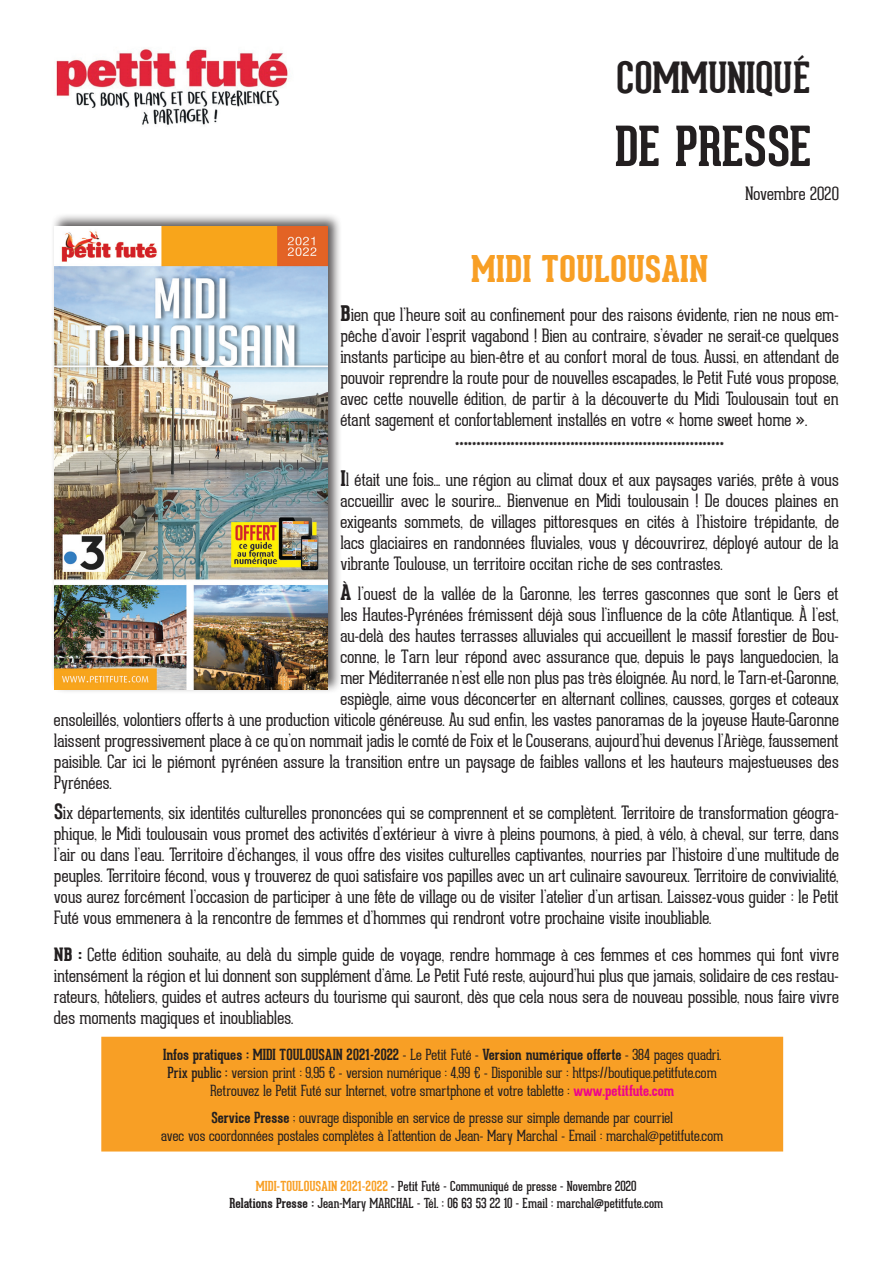
<style>
.page{position:relative;width:893px;height:1263px;background:#fff}
.page>*{position:absolute;margin:0;border:0;box-sizing:border-box;transform-origin:0 0}
.t1{font:700 54px "Geared Slab";color:#231f20}
.t2{font:700 42px "Geared Slab";color:#231f20}
.t3{font:800 36px "Geared Slab";color:#f89f25}
.t4{font:100 18px/21px "Geared Slab";letter-spacing:-.005em;color:#231f20;text-align:justify}
.t5{font:100 15px/18px "Geared Slab";letter-spacing:-.005em;color:#231f20;text-align:center}
.t6{font:13.5px/16.5px "Geared Slab";color:#231f20;text-align:center}
.s1{font-weight:800;font-size:21px}
.s2{font-weight:700;font-size:21px}
.s3{font-weight:800}
.s4{font-weight:700}
.s5{font-weight:400}
.s6{font-weight:700;color:#ed028c}
.s7{font-weight:700;color:#f89f25}
</style>
<div class="page">
<img style="left:56px;top:48px;width:234px;height:77px">
<div style="left:102px;top:1037px;width:680px;height:114px;background:#f89f25"></div>
<div style="left:51px;top:213px;width:291px;height:481px;background:#231f20;opacity:.75"></div>
<img style="left:55px;top:226px;width:273px;height:463px">
<h2 class="t2" style="left:617px;top:52px;width:195px">COMMUNIQUÉ</h2>
<h1 class="t1" style="left:615px;top:112px;width:198px">DE PRESSE</h1>
<h3 class="t3" style="left:471px;top:248px;width:239px">MIDI TOULOUSAIN</h3>
<p class="t4" style="left:745px;top:184px;width:95px">Novembre 2020</p>
<p class="t4" style="left:340px;top:304px;width:500px"><span class="s1">B</span>ien que l’heure soit au confinement pour des raisons évidente, rien ne nous em&shy;pêche d’avoir l’esprit vagabond ! Bien au contraire, s’évader ne serait-ce quelques instants participe au bien-être et au confort moral de tous. Aussi, en attendant de pouvoir reprendre la route pour de nouvelles escapades, le Petit Futé vous propose, avec cette nouvelle édition, de partir à la découverte du Midi Toulousain tout en étant sagement et confortablement installés en votre « home sweet home ».</p>
<p class="t4" style="left:340px;top:435px;width:500px;line-height:30px;text-align:center">***************************************************************<br><span class="s1">I</span>l était une fois... une région au climat doux et aux paysages variés, prête à vous</p>
<p class="t4" style="left:340px;top:490px;width:500px">accueillir avec le sourire... Bienvenue en Midi toulousain ! De douces plaines en exigeants sommets, de villages pittoresques en cités à l’histoire trépidante, de lacs glaciaires en randonnées fluviales, vous y découvrirez, déployé autour de la vibrante Toulouse, un territoire occitan riche de ses contrastes.</p>
<p class="t4" style="left:340px;top:583px;width:500px"><span class="s1">À</span> l’ouest de la vallée de la Garonne, les terres gasconnes que sont le Gers et</p>
<p class="t4" style="left:340px;top:604px;width:500px">les Hautes-Pyrénées frémissent déjà sous l’influence de la côte Atlantique. À l’est,</p>
<p class="t4" style="left:340px;top:625px;width:500px">au-delà des hautes terrasses alluviales qui accueillent le massif forestier de Bou-</p>
<p class="t4" style="left:340px;top:646px;width:500px">conne, le Tarn leur répond avec assurance que, depuis le pays languedocien, la</p>
<p class="t4" style="left:340px;top:667px;width:500px">mer Méditerranée n’est elle non plus pas très éloignée. Au nord, le Tarn-et-Garonne,</p>
<p class="t4" style="left:340px;top:688px;width:500px">espiègle, aime vous déconcerter en alternant collines, causses, gorges et coteaux</p>
<p class="t4" style="left:54px;top:709px;width:786px">ensoleillés, volontiers offerts à une production viticole généreuse. Au sud enfin, les vastes panoramas de la joyeuse Haute-Garonne</p>
<p class="t4" style="left:54px;top:730px;width:786px">laissent progressivement place à ce qu’on nommait jadis le comté de Foix et le Couserans, aujourd’hui devenus l’Ariège, faussement</p>
<p class="t4" style="left:54px;top:751px;width:786px">paisible. Car ici le piémont pyrénéen assure la transition entre un paysage de faibles vallons et les hauteurs majestueuses des</p>
<p class="t4" style="left:54px;top:772px;width:59px">Pyrénées.</p>
<p class="t4" style="left:54px;top:802px;width:786px"><span class="s2">S</span>ix départements, six identités culturelles prononcées qui se comprennent et se complètent. Territoire de transformation géogra&shy;phique, le Midi toulousain vous promet des activités d’extérieur à vivre à pleins poumons, à pied, à vélo, à cheval, sur terre, dans l’air ou dans l’eau. Territoire d’échanges, il vous offre des visites culturelles captivantes, nourries par l’histoire d’une multitude de peuples. Territoire fécond, vous y trouverez de quoi satisfaire vos papilles avec un art culinaire savoureux. Territoire de convivialité, vous aurez forcément l’occasion de participer à une fête de village ou de visiter l’atelier d’un artisan. Laissez-vous guider : le Petit Futé vous emmenera à la rencontre de femmes et d’hommes qui rendront votre prochaine visite inoubliable.</p>
<p class="t4" style="left:54px;top:945px;width:786px"><span class="s3">NB :</span> Cette édition souhaite, au delà du simple guide de voyage, rendre hommage à ces femmes et ces hommes qui font vivre intensément la région et lui donnent son supplément d’âme. Le Petit Futé reste, aujourd’hui plus que jamais, solidaire de ces restau&shy;rateurs, hôteliers, guides et autres acteurs du tourisme qui sauront, dès que cela nous sera de nouveau possible, nous faire vivre des moments magiques et inoubliables.</p>
<p class="t5" style="left:163px;top:1045px;width:560px"><span class="s4">Infos pratiques : MIDI TOULOUSAIN 2021-2022</span> - Le Petit Futé - <span class="s4">Version numérique offerte</span> - 384 pages quadri.<br><span class="s5">Prix public :</span> version print : 9,95 € - version numérique : 4,99 € - Disponible sur : https://boutique.petitfute.com<br>Retrouvez le Petit Futé sur Internet, votre smartphone et votre tablette : <span class="s6">www.petitfute.com</span></p>
<p class="t5" style="left:161px;top:1108px;width:564px"><span class="s4">Service Presse</span> ; ouvrage disponible en service de presse sur simple demande par courriel<br>avec vos coordonnées postales complètes à l’attention de Jean- Mary Marchal - Email : marchal@petitfute.com</p>
<p class="t6" style="left:229px;top:1178px;width:435px"><span class="s7">MIDI-TOULOUSAIN 2021-2022</span> - Petit Futé - Communiqué de presse - Novembre 2020<br><span class="s4">Relations Presse :</span> Jean-Mary MARCHAL - Tél. : 06 63 53 22 10 - Email : marchal@petitfute.com</p>
</div>
